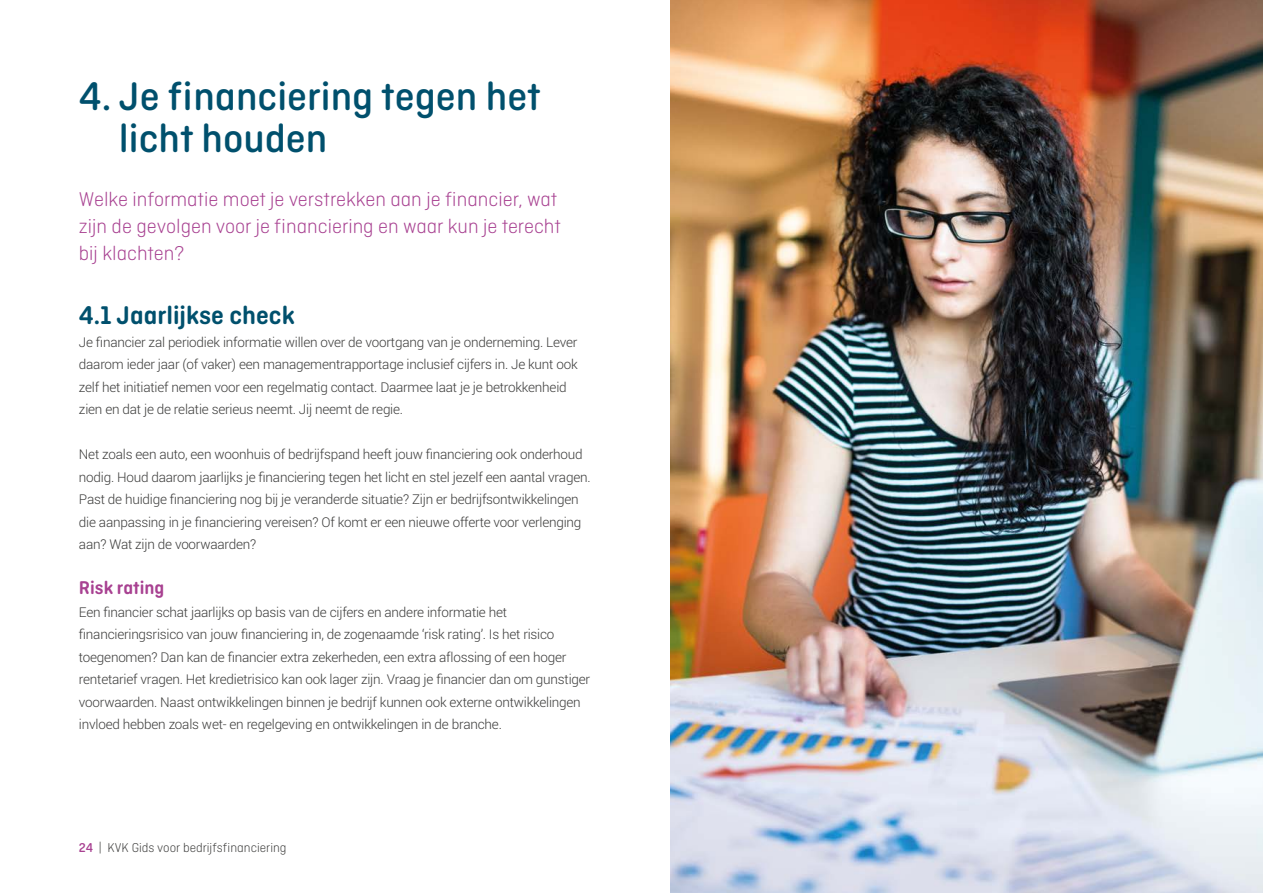
<style>
.page{position:relative;width:1263px;height:893px;background:#fff}
.page>*{position:absolute;margin:0;border:0;box-sizing:border-box;transform-origin:0 0}
.Heading{font:500 42px/42px "Ciutadella Rounded";color:#00506d}
.Paragraaf{font:600 27px "Ciutadella Rounded";color:#00506d}
.Introtekst{font:300 21px/27px "Ciutadella Rounded";color:#a84191}
.Tussenkopjes{font:600 19.5px "Ciutadella Rounded";color:#a84191}
.Bodytekst{font:300 13.5px/22.5px "Roboto";letter-spacing:-.015em;color:#3c3c3b}
.t1{font:300 13.5px "Ciutadella Rounded";color:#3c3c3b}
.s1{font-weight:500;color:#a84191}
</style>
<div class="page">
<img style="left:671px;top:0;width:592px;height:893px">
<h2 class="Heading" style="left:119px;top:76px;width:423px;text-indent:-40px">4. Je financiering tegen het licht houden</h2>
<p class="Introtekst" style="left:79px;top:185px;width:483px">Welke informatie moet je verstrekken aan je financier, wat zijn de gevolgen voor je financiering en waar kun je terecht bij klachten?</p>
<h3 class="Paragraaf" style="left:79px;top:300px;width:217px">4.1 Jaarlijkse check</h3>
<p class="Bodytekst" style="left:79px;top:330px;width:500px">Je financier zal periodiek informatie willen over de voortgang van je onderneming. Lever daarom ieder jaar (of vaker) een managementrapportage inclusief cijfers in. Je kunt ook zelf het initiatief nemen voor een regelmatig contact. Daarmee laat je je betrokkenheid zien en dat je de relatie serieus neemt. Jij neemt de regie.</p>
<p class="Bodytekst" style="left:79px;top:443px;width:513px">Net zoals een auto, een woonhuis of bedrijfspand heeft jouw financiering ook onderhoud nodig. Houd daarom jaarlijks je financiering tegen het licht en stel jezelf een aantal vragen.<br>Past de huidige financiering nog bij je veranderde situatie? Zijn er bedrijfsontwikkelingen die aanpassing in je financiering vereisen? Of komt er een nieuwe offerte voor verlenging aan? Wat zijn de voorwaarden?</p>
<h3 class="Tussenkopjes" style="left:79px;top:577px;width:87px">Risk rating</h3>
<p class="Bodytekst" style="left:79px;top:600px;width:513px">Een financier schat jaarlijks op basis van de cijfers en andere informatie het financieringsrisico van jouw financiering in, de zogenaamde ‘risk rating’. Is het risico toegenomen? Dan kan de financier extra zekerheden, een extra aflossing of een hoger rentetarief vragen. Het kredietrisico kan ook lager zijn. Vraag je financier dan om gunstiger voorwaarden. Naast ontwikkelingen binnen je bedrijf kunnen ook externe ontwikkelingen invloed hebben zoals wet- en regelgeving en ontwikkelingen in de branche.</p>
<p class="t1" style="left:79px;top:840px;width:209px"><span class="s1">24</span> | KVK Gids voor bedrijfsfinanciering</p>
</div>
